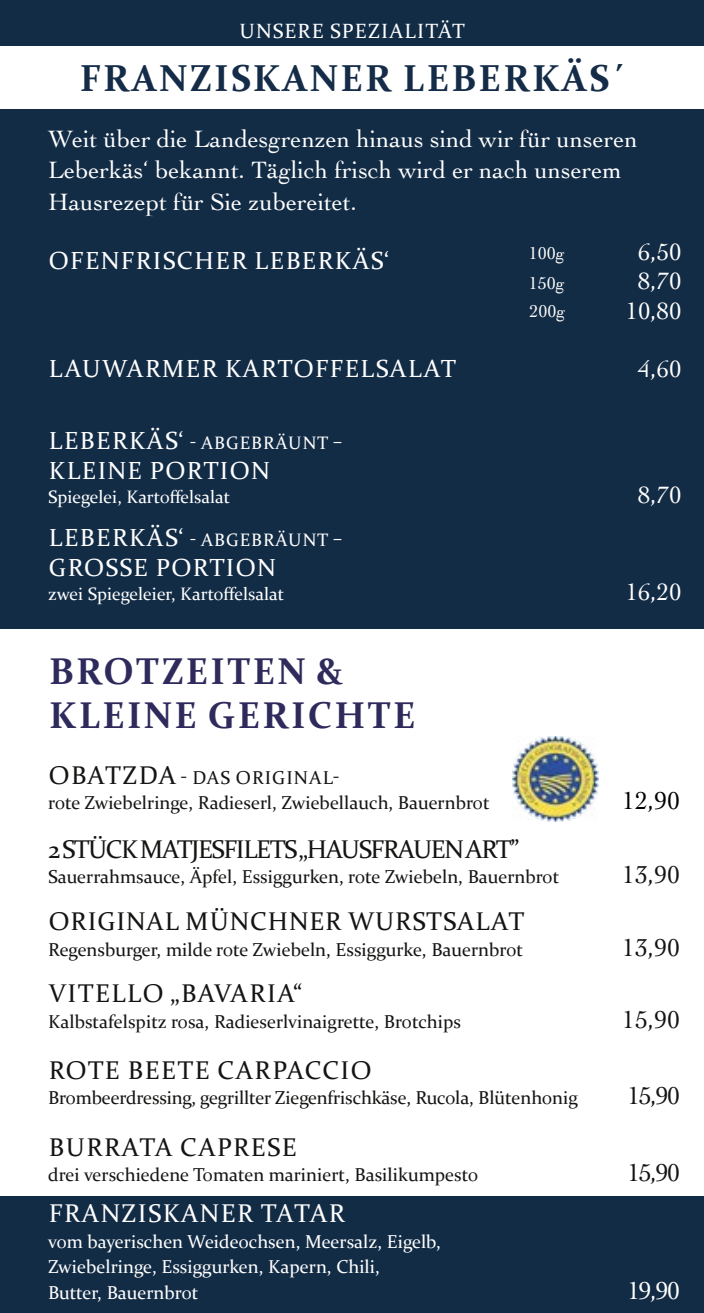
<style>
.page{position:relative;width:704px;height:1313px;background:#fff}
.page>*{position:absolute;margin:0;border:0;box-sizing:border-box;transform-origin:0 0}
.t1{font:700 37.5px "Constantia";letter-spacing:.06em;color:#152c48}
.t2{font:700 37.31px/44.8px "Constantia";letter-spacing:.06em;color:#2e2a5c}
.t3{font:25.62px "Constantia";letter-spacing:.06em;color:#141413}
.t4{font:25.62px "Constantia";letter-spacing:-.05em;color:#141413}
.t5{font:25.62px "Constantia";letter-spacing:.04em;color:#141413}
.t6{font:25.62px "Cochin";color:#141413}
.t7{font:25.62px "Constantia";letter-spacing:.06em;color:#fff}
.t8{font:25.62px "Cochin";color:#000}
.t9{font:25.62px "Cochin";color:#fff}
.t10{font:24.75px/31.5px "Cochin";color:#fff}
.t11{font:24.75px "Constantia";letter-spacing:.06em;color:#fff}
.t12{font:20.62px "Constantia";letter-spacing:.06em;color:#fff}
.t13{font:18.62px/25.6px "Constantia";color:#141413}
.t14{font:18.62px/25.6px "Constantia";color:#fff}
.t15{font:18px "Constantia";color:#fff}
.t16{font:18px "Constantia";letter-spacing:.06em;color:#fff}
.t17{font:18px/30.3px "Cochin";color:#fff}
.s1{font-size:24.75px}
.s2{font-size:25.62px}
</style>
<div class="page">
<div style="left:0;top:1196px;width:703px;height:116px;background:#132c46"></div>
<div style="left:0;top:0;width:703px;height:628px;background:#132c46"></div>
<div style="left:0;top:46px;width:703px;height:62px;background:#fff"></div>
<img style="left:512px;top:736px;width:85px;height:85px">
<p class="t12" style="left:239px;top:17px;width:227px">UNSERE SPEZIALITÄT</p>
<h1 class="t1" style="left:80px;top:53px;width:546px">FRANZISKANER LEBERKÄS´</h1>
<h3 class="t10" style="left:48px;top:122px;width:590px">Weit über die Landesgrenzen hinaus sind wir für unseren<br>Leberkäs‘ bekannt. Täglich frisch wird er nach unserem<br>Hausrezept für Sie zubereitet.</h3>
<h3 class="t11" style="left:49px;top:244px;width:342px">OFENFRISCHER LEBERKÄS‘</h3>
<h3 class="t10" style="left:625px;top:236px;width:57px;line-height:29.2px;text-align:center">6,50<br>8,70<br>10,80</h3>
<h3 class="t11" style="left:49px;top:352px;width:408px">LAUWARMER KARTOFFELSALAT</h3>
<h3 class="t10" style="left:637px;top:352px;width:45px">4,60</h3>
<p class="t17" style="left:528px;top:237px;width:37px">100g<br>150g</p>
<p class="t17" style="left:529px;top:295px;width:37px">200g</p>
<p class="t16" style="left:49px;top:431px;width:294px"><span class="s1">LEBERKÄS‘</span> - ABGEBRÄUNT –</p>
<h3 class="t11" style="left:49px;top:453px;width:222px">KLEINE PORTION</h3>
<p class="t15" style="left:48px;top:485px;width:183px">Spiegelei, Kartoffelsalat</p>
<h3 class="t10" style="left:637px;top:478px;width:45px">8,70</h3>
<p class="t16" style="left:49px;top:528px;width:294px"><span class="s1">LEBERKÄS‘</span> - ABGEBRÄUNT –</p>
<h3 class="t11" style="left:49px;top:550px;width:228px">GROSSE PORTION</h3>
<p class="t15" style="left:48px;top:582px;width:237px">zwei Spiegeleier, Kartoffelsalat</p>
<h3 class="t10" style="left:625px;top:575px;width:57px">16,20</h3>
<h2 class="t2" style="left:49px;top:647px;width:367px">BROTZEITEN &amp;<br>KLEINE GERICHTE</h2>
<p class="t13" style="left:48px;top:763px;width:442px"><span class="s2">OBATZDA</span> - DAS ORIGINAL-<br>rote Zwiebelringe, Radieserl, Zwiebellauch, Bauernbrot</p>
<h3 class="t8" style="left:622px;top:783px;width:59px">12,90</h3>
<h3 class="t4" style="left:48px;top:831px;width:472px">2 STÜCK MATJESFILETS „HAUSFRAUEN ART”</h3>
<p class="t13" style="left:48px;top:863px;width:512px">Sauerrahmsauce, Äpfel, Essiggurken, rote Zwiebeln, Bauernbrot</p>
<h3 class="t6" style="left:622px;top:857px;width:59px">13,90</h3>
<h3 class="t5" style="left:49px;top:904px;width:476px">ORIGINAL MÜNCHNER WURSTSALAT</h3>
<p class="t13" style="left:48px;top:935px;width:476px">Regensburger, milde rote Zwiebeln, Essiggurke, Bauernbrot</p>
<h3 class="t6" style="left:622px;top:930px;width:59px">13,90</h3>
<h3 class="t3" style="left:49px;top:976px;width:255px">VITELLO „BAVARIA“</h3>
<p class="t13" style="left:48px;top:1007px;width:414px">Kalbstafelspitz rosa, Radieserlvinaigrette, Brotchips</p>
<h3 class="t6" style="left:622px;top:1002px;width:59px">15,90</h3>
<h3 class="t3" style="left:49px;top:1052px;width:324px">ROTE BEETE CARPACCIO</h3>
<p class="t13" style="left:48px;top:1084px;width:531px">Brombeerdressing, gegrillter Ziegenfrischkäse, Rucola, Blütenhonig</p>
<h3 class="t6" style="left:627px;top:1078px;width:54px">15,90</h3>
<h3 class="t3" style="left:49px;top:1129px;width:249px">BURRATA CAPRESE</h3>
<p class="t13" style="left:48px;top:1161px;width:431px">drei verschiedene Tomaten mariniert, Basilikumpesto</p>
<h3 class="t6" style="left:627px;top:1155px;width:54px">15,90</h3>
<h3 class="t7" style="left:49px;top:1196px;width:297px">FRANZISKANER TATAR</h3>
<p class="t14" style="left:48px;top:1227px;width:394px">vom bayerischen Weideochsen, Meersalz, Eigelb,<br>Zwiebelringe, Essiggurken, Kapern, Chili,<br>Butter, Bauernbrot</p>
<h3 class="t9" style="left:627px;top:1273px;width:54px">19,90</h3>
</div>
